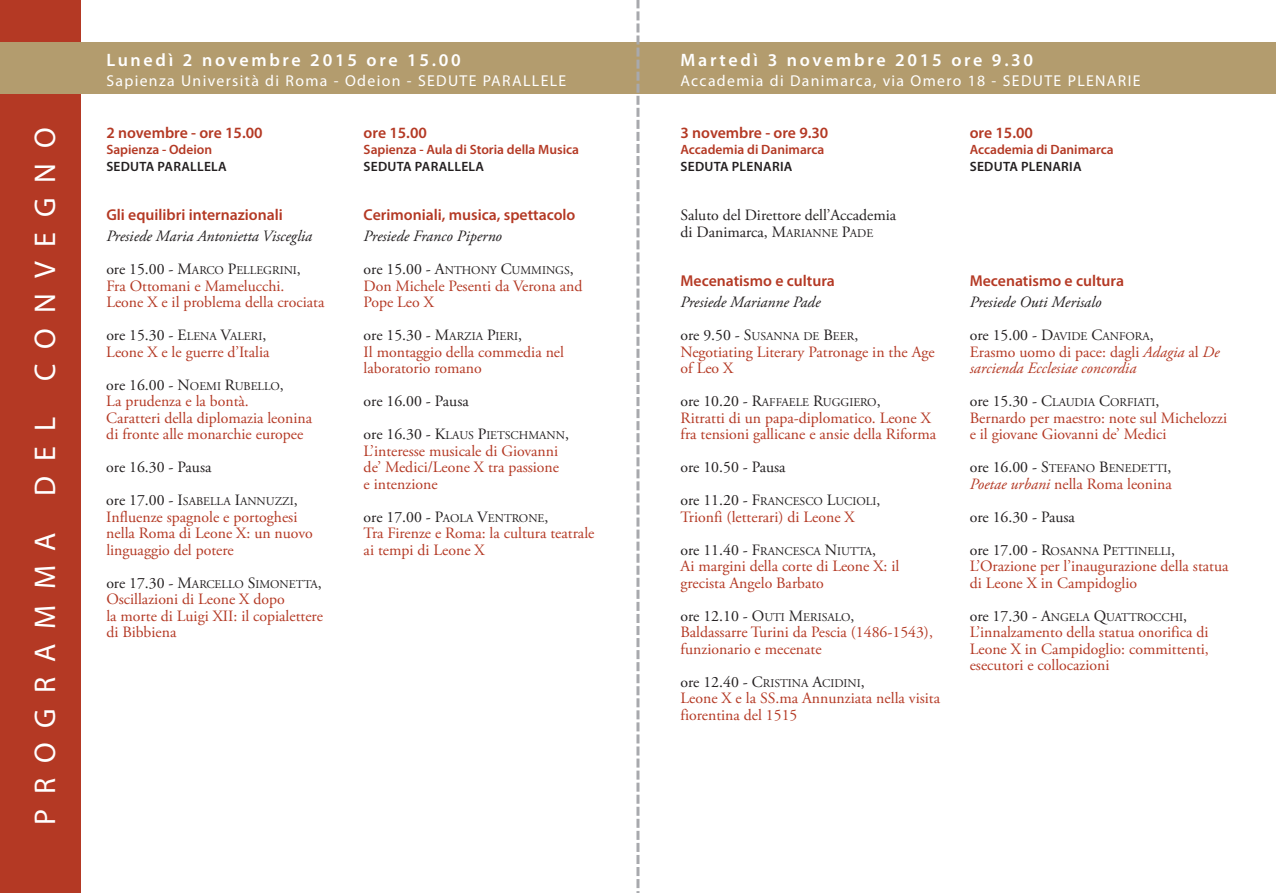
<style>
.page{position:relative;width:1276px;height:893px;background:#fff}
.page>*{position:absolute;margin:0;border:0;box-sizing:border-box;transform-origin:0 0}
.t1{font:30px "Myriad Pro";letter-spacing:.5em;color:#fff}
.t2{font:600 18px "Myriad Pro";letter-spacing:.15em;color:#fff}
.t3{font:15.75px/16.5px "Adobe Garamond Pro";color:#b43924}
.t4{font:600 15.75px "Myriad Pro";color:#b43924}
.t5{font:italic 15.75px/33px "Adobe Garamond Pro";color:#231f20}
.t6{font:15.75px/16.5px "Adobe Garamond Pro";color:#231f20}
.t7{font:15.75px "Myriad Pro";letter-spacing:.085em;color:#fff}
.t8{font:italic 15.75px/16.5px "Adobe Garamond Pro";color:#b43924}
.t9{font:600 13.5px "Myriad Pro";color:#b43924}
.t10{font:600 13.5px "Myriad Pro";letter-spacing:.02em;color:#231f20}
.t11{font:11.85px "Adobe Garamond Pro";color:#231f20}
.s1{font-size:15.75px}
.s2{color:#231f20}
.s3{font-size:11.85px;color:#231f20}
.s4{font-size:11.85px}
.s5{font-style:normal}
.s6{font-style:normal;font-size:11.85px}
.s7{font-style:italic}
</style>
<div class="page">
<div style="left:0;top:0;width:81px;height:893px;background:#b43924"></div>
<div style="left:0;top:43px;width:1276px;height:51px;background:#b39c6e"></div>
<svg style="left:636px;top:0;width:3px;height:893px"></svg>
<h1 class="t1" style="left:34px;top:825px;width:700px;rotate:-90deg">PROGRAMMA DEL CONVEGNO</h1>
<p class="t2" style="left:106px;top:53px;width:356px">Lunedì 2 novembre 2015 ore 15.00</p>
<p class="t7" style="left:106px;top:75px;width:461px">Sapienza Università di Roma - Odeion - SEDUTE PARALLELE</p>
<p class="t4" style="left:106px;top:127px;width:158px">2 novembre - ore 15.00</p>
<p class="t9" style="left:106px;top:145px;width:107px">Sapienza - Odeion</p>
<p class="t10" style="left:106px;top:161px;width:122px">SEDUTA PARALLELA</p>
<p class="t4" style="left:106px;top:209px;width:178px">Gli equilibri internazionali</p>
<p class="t5" style="left:106px;top:221px;width:207px">Presiede Maria Antonietta Visceglia</p>
<p class="t11" style="left:106px;top:266px;width:196px"><span class="s1">ore 15.00 - M</span>ARCO <span class="s1">P</span>ELLEGRINI<span class="s1">,</span></p>
<p class="t3" style="left:106px;top:279px;width:219px">Fra Ottomani e Mamelucchi.<br>Leone X e il problema della crociata</p>
<p class="t3" style="left:106px;top:328px;width:165px"><span class="s2">ore 15.30 - E</span><span class="s3">LENA</span> <span class="s2">V</span><span class="s3">ALERI</span><span class="s2">,<br></span>Leone X e le guerre d’Italia</p>
<p class="t3" style="left:106px;top:378px;width:207px"><span class="s2">ore 16.00 - N</span><span class="s3">OEMI</span> <span class="s2">R</span><span class="s3">UBELLO</span><span class="s2">,<br></span>La prudenza e la bontà.<br>Caratteri della diplomazia leonina di fronte alle monarchie europee</p>
<p class="t6" style="left:106px;top:460px;width:107px">ore 16.30 - Pausa</p>
<p class="t11" style="left:106px;top:497px;width:193px"><span class="s1">ore 17.00 - I</span>SABELLA <span class="s1">I</span>ANNUZZI<span class="s1">,</span></p>
<p class="t3" style="left:106px;top:510px;width:208px">Influenze spagnole e portoghesi nella Roma di Leone X: un nuovo linguaggio del potere</p>
<p class="t11" style="left:106px;top:579px;width:217px"><span class="s1">ore 17.30 - M</span>ARCELLO <span class="s1">S</span>IMONETTA<span class="s1">,</span></p>
<p class="t3" style="left:106px;top:592px;width:218px">Oscillazioni di Leone X dopo<br>la morte di Luigi XII: il copialettere di Bibbiena</p>
<p class="t4" style="left:364px;top:127px;width:65px">ore 15.00</p>
<p class="t9" style="left:364px;top:145px;width:217px">Sapienza - Aula di Storia della Musica</p>
<p class="t10" style="left:364px;top:161px;width:122px">SEDUTA PARALLELA</p>
<p class="t4" style="left:364px;top:209px;width:213px">Cerimoniali, musica, spettacolo</p>
<p class="t5" style="left:364px;top:221px;width:140px">Presiede Franco Piperno</p>
<p class="t11" style="left:364px;top:266px;width:212px"><span class="s1">ore 15.00 - A</span>NTHONY <span class="s1">C</span>UMMINGS<span class="s1">,</span></p>
<p class="t3" style="left:364px;top:279px;width:220px">Don Michele Pesenti da Verona and<br>Pope Leo X</p>
<p class="t3" style="left:364px;top:328px;width:202px"><span class="s2">ore 15.30 - M</span><span class="s3">ARZIA</span> <span class="s2">P</span><span class="s3">IERI</span><span class="s2">,<br></span>Il montaggio della commedia nel laboratorio romano</p>
<p class="t6" style="left:364px;top:394px;width:107px">ore 16.00 - Pausa</p>
<p class="t11" style="left:364px;top:431px;width:207px"><span class="s1">ore 16.30 - K</span>LAUS <span class="s1">P</span>IETSCHMANN<span class="s1">,</span></p>
<p class="t3" style="left:364px;top:444px;width:197px;text-align:justify">L’interesse musicale di Giovanni de’ Medici/Leone X tra passione e intenzione</p>
<p class="t3" style="left:364px;top:510px;width:232px"><span class="s2">ore 17.00 - P</span><span class="s3">AOLA</span> <span class="s2">V</span><span class="s3">ENTRONE</span><span class="s2">,<br></span>Tra Firenze e Roma: la cultura teatrale ai tempi di Leone X</p>
<p class="t2" style="left:680px;top:53px;width:354px">Martedì 3 novembre 2015 ore 9.30</p>
<p class="t7" style="left:680px;top:75px;width:461px">Accademia di Danimarca, via Omero 18 - SEDUTE PLENARIE</p>
<p class="t4" style="left:680px;top:127px;width:149px">3 novembre - ore 9.30</p>
<p class="t9" style="left:680px;top:145px;width:145px">Accademia di Danimarca</p>
<p class="t10" style="left:680px;top:161px;width:113px">SEDUTA PLENARIA</p>
<p class="t6" style="left:680px;top:208px;width:217px">Saluto del Direttore dell’Accademia di Danimarca, M<span class="s4">ARIANNE</span> P<span class="s4">ADE</span></p>
<p class="t4" style="left:680px;top:275px;width:156px">Mecenatismo e cultura</p>
<p class="t5" style="left:680px;top:287px;width:179px">Presiede Marianne Pade<br><span class="s5">ore 9.50 - S</span><span class="s6">USANNA DE</span> <span class="s5">B</span><span class="s6">EER</span><span class="s5">,</span></p>
<p class="t3" style="left:680px;top:345px;width:256px">Negotiating Literary Patronage in the Age of Leo X</p>
<p class="t11" style="left:680px;top:398px;width:202px"><span class="s1">ore 10.20 - R</span>AFFAELE <span class="s1">R</span>UGGIERO<span class="s1">,</span></p>
<p class="t3" style="left:680px;top:411px;width:257px">Ritratti di un papa-diplomatico. Leone X fra tensioni gallicane e ansie della Riforma</p>
<p class="t6" style="left:680px;top:460px;width:107px">ore 10.50 - Pausa</p>
<p class="t11" style="left:680px;top:497px;width:201px"><span class="s1">ore 11.20 - F</span>RANCESCO <span class="s1">L</span>UCIOLI<span class="s1">,</span></p>
<p class="t3" style="left:680px;top:510px;width:176px">Trionfi (letterari) di Leone X</p>
<p class="t11" style="left:680px;top:546px;width:197px"><span class="s1">ore 11.40 - F</span>RANCESCA <span class="s1">N</span>IUTTA<span class="s1">,</span></p>
<p class="t3" style="left:680px;top:559px;width:220px">Ai margini della corte di Leone X: il grecista Angelo Barbato</p>
<p class="t3" style="left:680px;top:609px;width:254px"><span class="s2">ore 12.10 - O</span><span class="s3">UTI</span> <span class="s2">M</span><span class="s3">ERISALO</span><span class="s2">,<br></span>Baldassarre Turini da Pescia (1486-1543), funzionario e mecenate</p>
<p class="t11" style="left:680px;top:678px;width:186px"><span class="s1">ore 12.40 - C</span>RISTINA <span class="s1">A</span>CIDINI<span class="s1">,</span></p>
<p class="t3" style="left:680px;top:691px;width:261px">Leone X e la SS.ma Annunziata nella visita fiorentina del 1515</p>
<p class="t4" style="left:969px;top:127px;width:65px">ore 15.00</p>
<p class="t9" style="left:969px;top:145px;width:145px">Accademia di Danimarca</p>
<p class="t10" style="left:969px;top:161px;width:113px">SEDUTA PLENARIA</p>
<p class="t4" style="left:969px;top:275px;width:156px">Mecenatismo e cultura</p>
<p class="t5" style="left:969px;top:287px;width:185px">Presiede Outi Merisalo<br><span class="s5">ore 15.00 - D</span><span class="s6">AVIDE</span> <span class="s5">C</span><span class="s6">ANFORA</span><span class="s5">,</span></p>
<p class="t8" style="left:969px;top:345px;width:251px"><span class="s5">Erasmo uomo di pace: dagli</span> Adagia <span class="s5">al</span> De sarcienda Ecclesiae concordia</p>
<p class="t11" style="left:969px;top:398px;width:191px"><span class="s1">ore 15.30 - C</span>LAUDIA <span class="s1">C</span>ORFIATI<span class="s1">,</span></p>
<p class="t3" style="left:969px;top:411px;width:259px">Bernardo per maestro: note sul Michelozzi e il giovane Giovanni de’ Medici</p>
<p class="t11" style="left:969px;top:464px;width:203px"><span class="s1">ore 16.00 - S</span>TEFANO <span class="s1">B</span>ENEDETTI<span class="s1">,</span></p>
<p class="t3" style="left:969px;top:468px;width:204px;line-height:33px"><span class="s7">Poetae urbani</span> nella Roma leonina <span class="s2">ore 16.30 - Pausa</span></p>
<p class="t11" style="left:969px;top:546px;width:207px"><span class="s1">ore 17.00 - R</span>OSANNA <span class="s1">P</span>ETTINELLI<span class="s1">,</span></p>
<p class="t3" style="left:969px;top:559px;width:260px">L’Orazione per l’inaugurazione della statua di Leone X in Campidoglio</p>
<p class="t11" style="left:969px;top:612px;width:219px"><span class="s1">ore 17.30 - A</span>NGELA <span class="s1">Q</span>UATTROCCHI<span class="s1">,</span></p>
<p class="t3" style="left:969px;top:625px;width:241px;text-align:justify">L’innalzamento della statua onorifica di Leone X in Campidoglio: committenti, esecutori e collocazioni</p>
</div>
